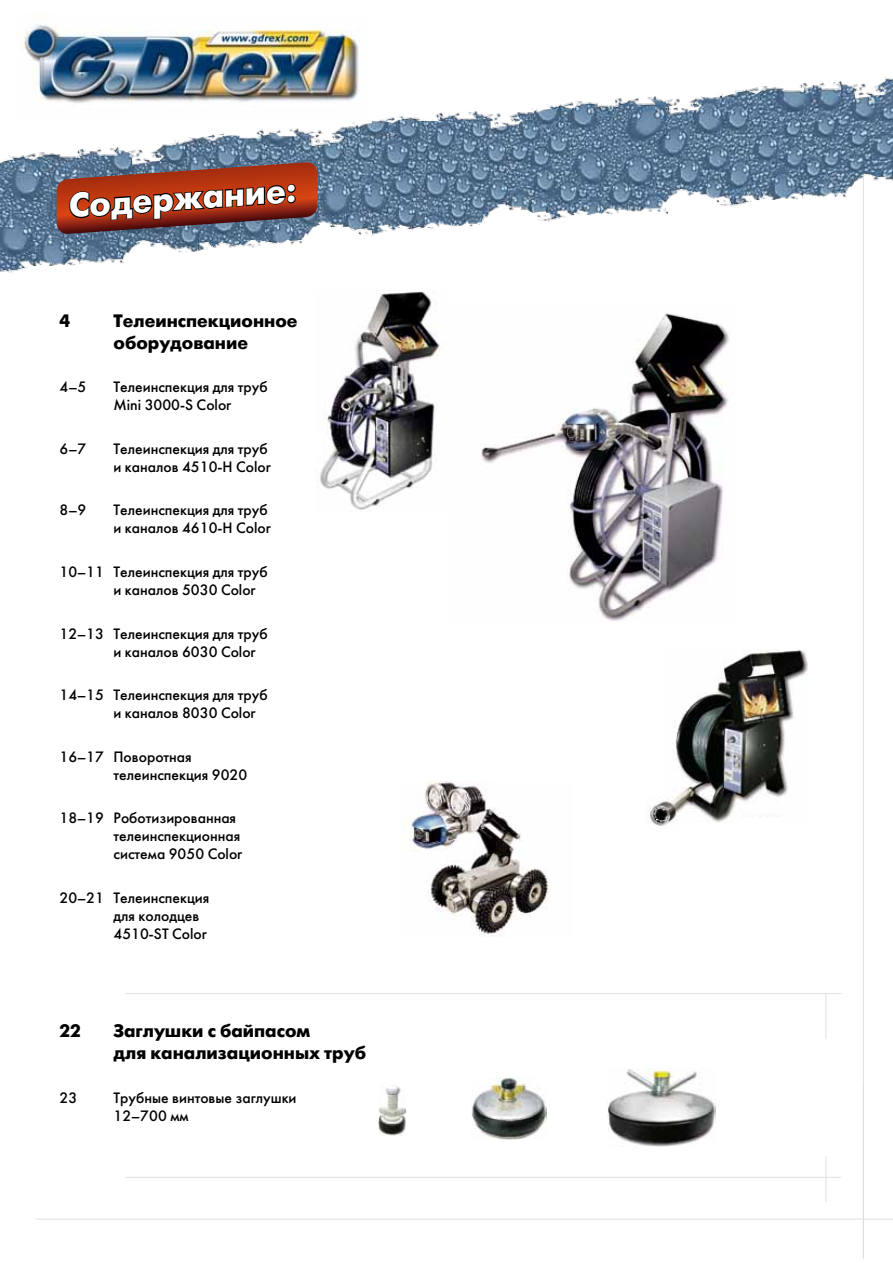
<style>
.page{position:relative;width:893px;height:1263px;background:#fff}
.page>*{position:absolute;margin:0;border:0;box-sizing:border-box;transform-origin:0 0}
.t1{font:700 33.6px "Futura Futuris C";color:#fff}
.t2{font:700 18px/21.6px "Futura Futuris C";color:#000}
.t3{font:15px/18px "Futura Futuris C";color:#000}
</style>
<div class="page">
<hr style="left:35px;top:1219px;width:858px;height:1px;background:#e2dfde">
<hr style="left:863px;top:168px;width:1px;height:1090px;background:#e2dfde">
<hr style="left:125px;top:993px;width:716px;height:1px;background:#e2dfde">
<hr style="left:826px;top:993px;width:1px;height:46px;background:#e2dfde">
<img style="left:315px;top:290px;width:131px;height:220px">
<img style="left:481px;top:313px;width:248px;height:308px">
<img style="left:672px;top:650px;width:136px;height:172px">
<img style="left:647px;top:797px;width:33px;height:29px">
<hr style="left:125px;top:1177px;width:716px;height:1px;background:#e2dfde">
<hr style="left:826px;top:1156px;width:1px;height:45px;background:#e2dfde">
<img style="left:472px;top:1077px;width:75px;height:62px">
<img style="left:378px;top:1085px;width:28px;height:50px">
<img style="left:607px;top:1069px;width:109px;height:77px">
<img style="left:406px;top:782px;width:143px;height:154px">
<div style="left:739px;top:818px;width:45px;height:6px;background:#fff"></div>
<div style="left:307px;top:436px;width:16px;height:19px;background:#fff"></div>
<img style="left:0;top:77px;width:893px;height:196px">
<img style="left:16px;top:24px;width:354px;height:93px">
<svg style="left:57px;top:142px;width:260px;height:93px;background:#87534d"></svg>
<h1 class="t1" style="left:67px;top:187px;width:230px;rotate:-4deg">Содержание:</h1>
<p class="t2" style="left:60px;top:311px;width:12px">4</p>
<p class="t2" style="left:114px;top:311px;width:186px">Телеинспекционное оборудование</p>
<p class="t3" style="left:60px;top:378px;width:28px">4–5</p>
<p class="t3" style="left:114px;top:378px;width:156px">Телеинспекция для труб<br>Mini 3000-S Color</p>
<p class="t3" style="left:60px;top:440px;width:28px">6–7</p>
<p class="t3" style="left:114px;top:440px;width:159px">Телеинспекция для труб и каналов 4510-H Color</p>
<p class="t3" style="left:60px;top:501px;width:28px">8–9</p>
<p class="t3" style="left:114px;top:501px;width:159px">Телеинспекция для труб и каналов 4610-H Color</p>
<p class="t3" style="left:114px;top:563px;width:156px;text-indent:-54px">10–11 Телеинспекция для труб и каналов 5030 Color</p>
<p class="t3" style="left:114px;top:624px;width:156px;text-indent:-54px">12–13 Телеинспекция для труб и каналов 6030 Color</p>
<p class="t3" style="left:114px;top:686px;width:156px;text-indent:-54px">14–15 Телеинспекция для труб и каналов 8030 Color</p>
<p class="t3" style="left:114px;top:747px;width:135px;text-indent:-54px">16–17 Поворотная телеинспекция 9020</p>
<p class="t3" style="left:114px;top:809px;width:130px;text-indent:-54px">18–19 Роботизированная телеинспекционная система 9050 Color</p>
<p class="t3" style="left:114px;top:888px;width:97px;text-indent:-54px">20–21 Телеинспекция для колодцев<br>4510-ST Color</p>
<p class="t2" style="left:60px;top:1021px;width:23px">22</p>
<p class="t2" style="left:114px;top:1021px;width:254px">Заглушки с байпасом<br>для канализационных труб</p>
<p class="t3" style="left:60px;top:1088px;width:19px">23</p>
<p class="t3" style="left:114px;top:1088px;width:185px">Трубные винтовые заглушки<br>12–700 мм</p>
</div>
